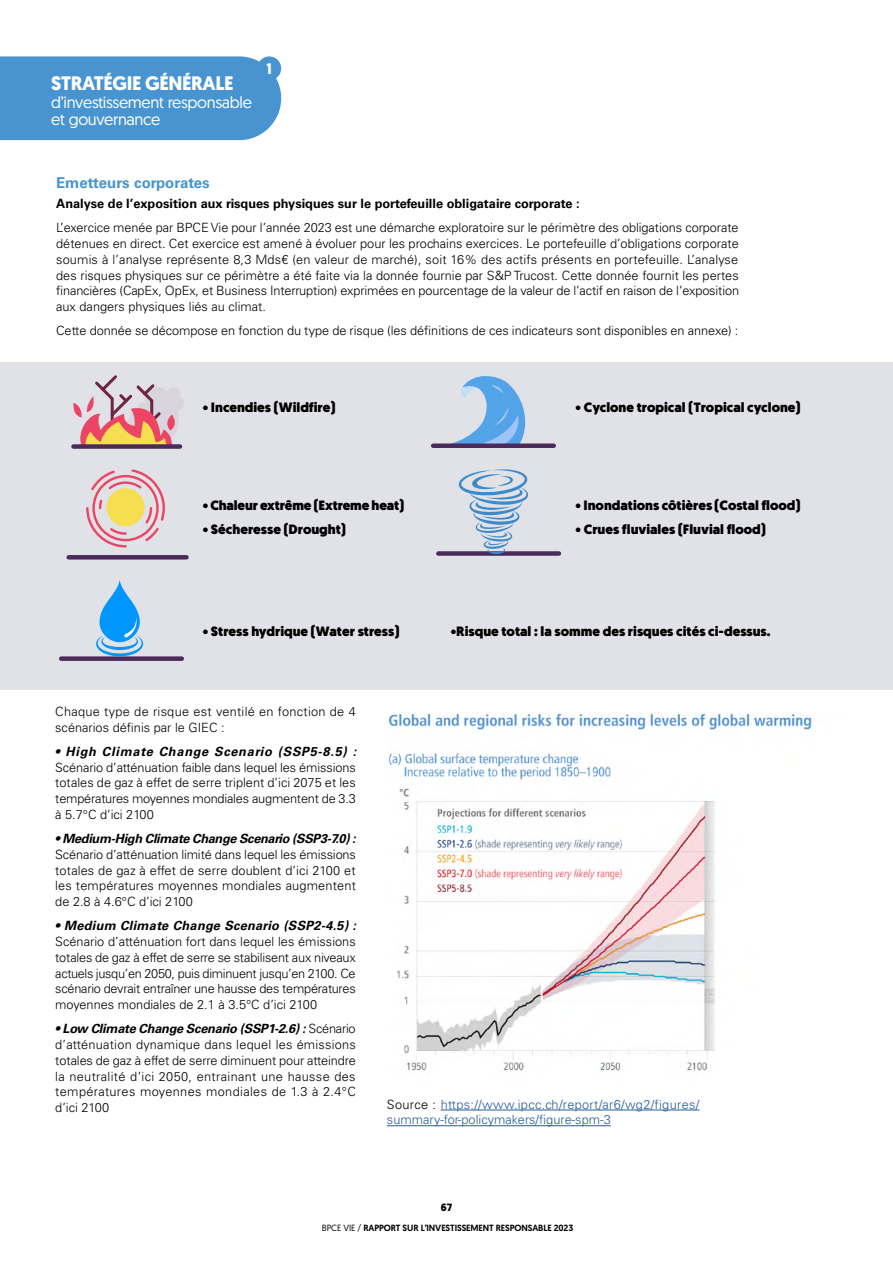
<style>
.page{position:relative;width:893px;height:1263px;background:#fff}
.page>*{position:absolute;margin:0;border:0;box-sizing:border-box;transform-origin:0 0}
.t1{font:700 19.5px "Geomanist";letter-spacing:-.02em;color:#fff}
.t2{font:16.35px/17.1px "Geomanist";letter-spacing:-.02em;color:#fff}
.t3{font:700 15.3px "Geomanist";color:#fff}
.t4{font:700 15px "Univers LT Std";color:#4794d0}
.t5{font:900 13.5px "Geomanist";color:#000}
.t6{font:300 12.75px/15.8px "Univers LT Std";color:#000;text-align:justify}
.t7{font:300 12.75px/15.8px "Univers LT Std";letter-spacing:.025em;color:#275b9b}
.t8{font:700 12.75px "Univers LT Std";color:#000}
.t9{font:300 12.75px/15.8px "Univers LT Std";letter-spacing:.02em;color:#000}
.t10{font:italic 700 12.75px "Univers LT Std";letter-spacing:-.025em;color:#000}
.t11{font:italic 700 12.75px "Univers LT Std";letter-spacing:.02em;color:#000}
.t12{font:italic 700 12.75px "Univers LT Std";letter-spacing:.06em;color:#000}
.t13{font:700 10.5px "Geomanist";color:#000}
.t14{font:500 9px "Geomanist";letter-spacing:-.01em;color:#000}
.s1{font-weight:700;font-style:italic}
.s2{color:#000}
.s3{font-weight:400}
</style>
<div class="page">
<img style="left:388px;top:712px;width:425px;height:359px">
<div style="left:0;top:362px;width:893px;height:328px;background:#e1e1e8"></div>
<svg style="left:72px;top:375px;width:112px;height:72px"></svg>
<div style="left:73px;top:444px;width:107px;height:5px;background:#4a2b5c"></div>
<svg style="left:86px;top:469px;width:79px;height:79px"></svg>
<hr style="left:69px;top:555px;width:118px;height:4px;background:#4a2b5c">
<div style="left:433px;top:443px;width:121px;height:5px;background:#4a2b5c"></div>
<svg style="left:441px;top:376px;width:92px;height:68px"></svg>
<div style="left:61px;top:656px;width:121px;height:5px;background:#4a2b5c"></div>
<div style="left:438px;top:551px;width:121px;height:5px;background:#4a2b5c"></div>
<svg style="left:96px;top:581px;width:47px;height:76px"></svg>
<svg style="left:457px;top:469px;width:73px;height:85px"></svg>
<hr style="left:441px;top:1110px;width:258px;height:1px;background:#275b9b">
<hr style="left:387px;top:1125px;width:224px;height:1px;background:#275b9b">
<div style="left:0;top:56px;width:281px;height:84px;background:#4794d0"></div>
<div style="left:257px;top:56px;width:24px;height:24px;background:#4794d0;border-radius:50%"></div>
<h1 class="t1" style="left:51px;top:71px;width:184px">STRATÉGIE GÉNÉRALE</h1>
<p class="t2" style="left:51px;top:93px;width:202px">d’investissement responsable et gouvernance</p>
<p class="t3" style="left:266px;top:58px;width:7px">1</p>
<p class="t4" style="left:56px;top:174px;width:155px">Emetteurs corporates</p>
<p class="t8" style="left:56px;top:196px;width:525px">Analyse de l’exposition aux risques physiques sur le portefeuille obligataire corporate :</p>
<p class="t6" style="left:56px;top:220px;width:684px">L’exercice menée par BPCE Vie pour l’année 2023 est une démarche exploratoire sur le périmètre des obligations corporate détenues en direct. Cet exercice est amené à évoluer pour les prochains exercices. Le portefeuille d’obligations corporate soumis à l’analyse représente 8,3 Mds€ (en valeur de marché), soit 16% des actifs présents en portefeuille. L’analyse des risques physiques sur ce périmètre a été faite via la donnée fournie par S&amp;P Trucost. Cette donnée fournit les pertes financières (CapEx, OpEx, et Business Interruption) exprimées en pourcentage de la valeur de l’actif en raison de l’exposition aux dangers physiques liés au climat.</p>
<p class="t6" style="left:56px;top:323px;width:684px">Cette donnée se décompose en fonction du type de risque (les définitions de ces indicateurs sont disponibles en annexe) :</p>
<p class="t5" style="left:203px;top:398px;width:134px">• Incendies (Wildfire)</p>
<p class="t5" style="left:576px;top:398px;width:226px">• Cyclone tropical (Tropical cyclone)</p>
<p class="t5" style="left:203px;top:496px;width:203px">• Chaleur extrême (Extreme heat)</p>
<p class="t5" style="left:203px;top:521px;width:145px">• Sécheresse (Drought)</p>
<p class="t5" style="left:576px;top:496px;width:226px">• Inondations côtières (Costal flood)</p>
<p class="t5" style="left:576px;top:521px;width:192px">• Crues fluviales (Fluvial flood)</p>
<p class="t5" style="left:203px;top:622px;width:198px">• Stress hydrique (Water stress)</p>
<p class="t5" style="left:451px;top:622px;width:321px">•Risque total : la somme des risques cités ci-dessus.</p>
<p class="t9" style="left:55px;top:703px;width:302px">Chaque type de risque est ventilé en fonction de 4 scénarios définis par le GIEC :</p>
<p class="t12" style="left:55px;top:744px;width:302px">• High Climate Change Scenario (SSP5-8.5) :</p>
<p class="t6" style="left:55px;top:759px;width:302px">Scénario d’atténuation faible dans lequel les émissions totales de gaz à effet de serre triplent d’ici 2075 et les températures moyennes mondiales augmentent de 3.3 à 5.7°C d’ici 2100</p>
<p class="t10" style="left:55px;top:831px;width:302px">• Medium-High Climate Change Scenario (SSP3-7.0) :</p>
<p class="t6" style="left:55px;top:846px;width:302px">Scénario d’atténuation limité dans lequel les émissions totales de gaz à effet de serre doublent d’ici 2100 et les températures moyennes mondiales augmentent de 2.8 à 4.6°C d’ici 2100</p>
<p class="t11" style="left:55px;top:918px;width:302px">• Medium Climate Change Scenario (SSP2-4.5) :</p>
<p class="t6" style="left:55px;top:934px;width:302px">Scénario d’atténuation fort dans lequel les émissions totales de gaz à effet de serre se stabilisent aux niveaux actuels jusqu’en 2050, puis diminuent jusqu’en 2100. Ce scénario devrait entraîner une hausse des températures moyennes mondiales de 2.1 à 3.5°C d’ici 2100</p>
<p class="t6" style="left:55px;top:1021px;width:302px"><span class="s1">• Low Climate Change Scenario (SSP1-2.6) :</span> Scénario d’atténuation dynamique dans lequel les émissions totales de gaz à effet de serre diminuent pour atteindre la neutralité d’ici 2050, entrainant une hausse des températures moyennes mondiales de 1.3 à 2.4°C d’ici 2100</p>
<p class="t7" style="left:387px;top:1096px;width:314px"><span class="s2">Source :</span> https://www.ipcc.ch/report/ar6/wg2/figures/ summary-for-policymakers/figure-spm-3</p>
<p class="t13" style="left:441px;top:1200px;width:13px">67</p>
<p class="t14" style="left:322px;top:1222px;width:253px"><span class="s3">BPCE VIE /</span> RAPPORT SUR L’INVESTISSEMENT RESPONSABLE 2023</p>
</div>
